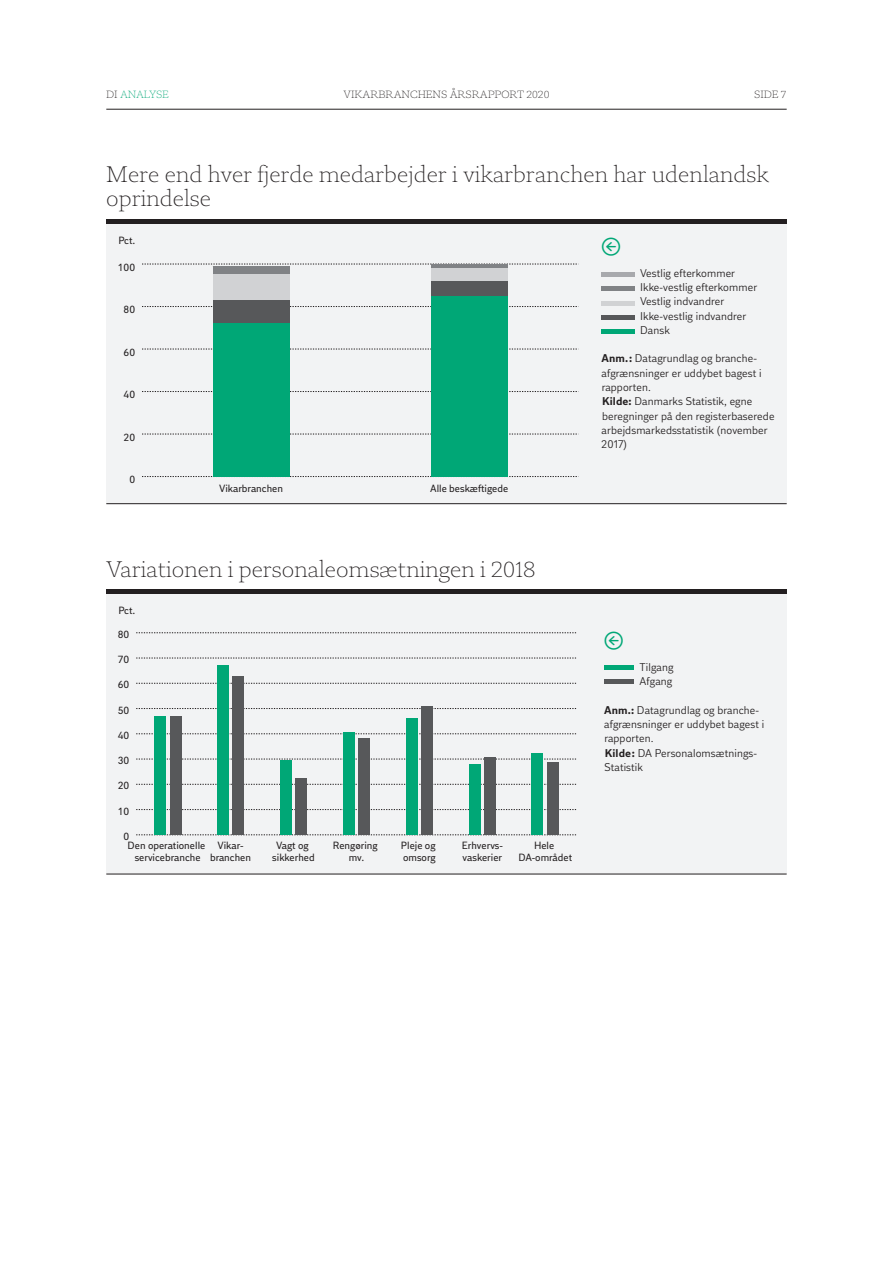
<style>
.page{position:relative;width:893px;height:1263px;background:#fff}
.page>*{position:absolute;margin:0;border:0;box-sizing:border-box;transform-origin:0 0}
.t1{font:300 22.5px/24px "DI Serif";letter-spacing:.01em;color:#231f20}
.t2{font:21px "DI Stuff";color:#00a776}
.t3{font:11.25px/14.2px "DI Sans";letter-spacing:.01em;color:#231f20}
.t4{font:10.5px/12px "DI Sans";color:#231f20;text-align:center}
.t5{font:300 10.5px "DI Serif";color:#231f20}
.t6{font:300 10.5px "DI Serif";color:#00a776}
.s1{color:#231f20}
.s2{font-weight:700}
</style>
<div class="page">
<hr style="left:106px;top:109px;width:681px;height:1px;background:#231f20">
<div style="left:106px;top:589px;width:681px;height:285px;background:#f2f3f4"></div>
<div style="left:106px;top:589px;width:681px;height:5px;background:#231f20"></div>
<hr style="left:106px;top:874px;width:681px;height:1px;background:#231f20">
<svg style="left:136px;top:834px;width:441px;height:1px"></svg>
<svg style="left:136px;top:809px;width:441px;height:1px"></svg>
<svg style="left:136px;top:784px;width:441px;height:1px"></svg>
<svg style="left:136px;top:759px;width:441px;height:1px"></svg>
<svg style="left:136px;top:733px;width:441px;height:1px"></svg>
<svg style="left:136px;top:708px;width:441px;height:1px"></svg>
<svg style="left:136px;top:683px;width:441px;height:1px"></svg>
<svg style="left:136px;top:658px;width:441px;height:1px"></svg>
<svg style="left:136px;top:632px;width:441px;height:1px"></svg>
<div style="left:170px;top:716px;width:11px;height:119px;background:#57585a"></div>
<div style="left:233px;top:677px;width:11px;height:158px;background:#57585a"></div>
<div style="left:296px;top:778px;width:11px;height:57px;background:#57585a"></div>
<div style="left:359px;top:738px;width:11px;height:97px;background:#57585a"></div>
<div style="left:422px;top:706px;width:11px;height:129px;background:#57585a"></div>
<div style="left:485px;top:757px;width:11px;height:78px;background:#57585a"></div>
<div style="left:548px;top:762px;width:11px;height:73px;background:#57585a"></div>
<div style="left:154px;top:716px;width:11px;height:119px;background:#00a776"></div>
<div style="left:217px;top:665px;width:11px;height:170px;background:#00a776"></div>
<div style="left:280px;top:760px;width:11px;height:75px;background:#00a776"></div>
<div style="left:343px;top:732px;width:11px;height:103px;background:#00a776"></div>
<div style="left:406px;top:719px;width:11px;height:116px;background:#00a776"></div>
<div style="left:469px;top:764px;width:11px;height:71px;background:#00a776"></div>
<div style="left:532px;top:754px;width:11px;height:81px;background:#00a776"></div>
<hr style="left:604px;top:665px;width:30px;height:4px;background:#00a776">
<div style="left:604px;top:679px;width:30px;height:5px;background:#57585a"></div>
<div style="left:106px;top:219px;width:681px;height:285px;background:#f2f3f4"></div>
<div style="left:106px;top:219px;width:681px;height:5px;background:#231f20"></div>
<hr style="left:106px;top:503px;width:681px;height:1px;background:#231f20">
<svg style="left:142px;top:476px;width:435px;height:1px"></svg>
<svg style="left:142px;top:434px;width:435px;height:1px"></svg>
<svg style="left:142px;top:391px;width:435px;height:1px"></svg>
<svg style="left:142px;top:349px;width:435px;height:1px"></svg>
<svg style="left:142px;top:306px;width:435px;height:1px"></svg>
<svg style="left:142px;top:264px;width:435px;height:1px"></svg>
<div style="left:213px;top:266px;width:76px;height:9px;background:#808285"></div>
<hr style="left:431px;top:264px;width:76px;height:4px;background:#808285">
<div style="left:213px;top:275px;width:76px;height:25px;background:#d1d2d4"></div>
<div style="left:431px;top:268px;width:76px;height:13px;background:#d1d2d4"></div>
<div style="left:213px;top:300px;width:76px;height:23px;background:#57585a"></div>
<div style="left:431px;top:281px;width:76px;height:15px;background:#57585a"></div>
<div style="left:213px;top:323px;width:76px;height:153px;background:#00a776"></div>
<div style="left:431px;top:296px;width:76px;height:180px;background:#00a776"></div>
<div style="left:601px;top:272px;width:33px;height:5px;background:#a8a9ad"></div>
<div style="left:601px;top:286px;width:33px;height:5px;background:#808285"></div>
<hr style="left:601px;top:301px;width:33px;height:4px;background:#d1d2d4">
<div style="left:601px;top:315px;width:33px;height:5px;background:#57585a"></div>
<div style="left:601px;top:329px;width:33px;height:5px;background:#00a776"></div>
<p class="t6" style="left:106px;top:88px;width:64px"><span class="s1">DI</span> ANALYSE</p>
<p class="t5" style="left:343px;top:88px;width:207px">VIKARBRANCHENS ÅRSRAPPORT 2020</p>
<p class="t5" style="left:754px;top:88px;width:34px">SIDE 7</p>
<h1 class="t1" style="left:106px;top:162px;width:664px">Mere end hver fjerde medarbejder i vikarbranchen har udenlandsk oprindelse</h1>
<p class="t4" style="left:118px;top:234px;width:19px">Pct.</p>
<h2 class="t2" style="left:601px;top:233px;width:22px">&lt;</h2>
<p class="t4" style="left:118px;top:261px;width:19px">100</p>
<p class="t4" style="left:124px;top:304px;width:13px">80</p>
<p class="t4" style="left:124px;top:346px;width:13px">60</p>
<p class="t4" style="left:124px;top:389px;width:13px">40</p>
<p class="t4" style="left:124px;top:431px;width:13px">20</p>
<p class="t4" style="left:129px;top:474px;width:7px">0</p>
<p class="t4" style="left:219px;top:482px;width:66px">Vikarbranchen</p>
<p class="t4" style="left:430px;top:482px;width:80px">Alle beskæftigede</p>
<h1 class="t1" style="left:106px;top:557px;width:431px">Variationen i personaleomsætningen i 2018</h1>
<p class="t4" style="left:118px;top:605px;width:19px">Pct.</p>
<p class="t4" style="left:118px;top:628px;width:13px">80</p>
<p class="t4" style="left:118px;top:654px;width:13px">70</p>
<p class="t4" style="left:118px;top:679px;width:13px">60</p>
<p class="t4" style="left:118px;top:704px;width:13px">50</p>
<p class="t4" style="left:118px;top:729px;width:13px">40</p>
<p class="t4" style="left:118px;top:755px;width:13px">30</p>
<p class="t4" style="left:118px;top:780px;width:13px">20</p>
<p class="t4" style="left:118px;top:805px;width:13px">10</p>
<p class="t4" style="left:124px;top:830px;width:7px">0</p>
<p class="t4" style="left:128px;top:840px;width:79px">Den operationelle servicebranche</p>
<p class="t4" style="left:210px;top:840px;width:43px">Vikar&shy;branchen</p>
<p class="t4" style="left:272px;top:840px;width:44px">Vagt og sikkerhed</p>
<p class="t4" style="left:333px;top:840px;width:47px">Rengøring mv.</p>
<p class="t4" style="left:401px;top:840px;width:36px;text-align:left">Pleje og omsorg</p>
<p class="t4" style="left:462px;top:840px;width:43px;text-align:left">Erhvervs&shy;vaskerier</p>
<p class="t4" style="left:518px;top:840px;width:55px">Hele<br>DA-området</p>
<p class="t3" style="left:640px;top:266px;width:119px">Vestlig efterkommer<br>Ikke-vestlig efterkommer<br>Vestlig indvandrer<br>Ikke-vestlig indvandrer<br>Dansk</p>
<p class="t3" style="left:602px;top:352px;width:174px"><span class="s2">Anm.:</span> Datagrundlag og branche&shy;afgrænsninger er uddybet bagest i rapporten.<br><span class="s2">Kilde:</span> Danmarks Statistik, egne beregninger på den registerbaserede arbejdsmarkedsstatistik (november<br>2017)</p>
<h2 class="t2" style="left:604px;top:627px;width:22px">&lt;</h2>
<p class="t3" style="left:639px;top:660px;width:36px">Tilgang<br>Afgang</p>
<p class="t3" style="left:604px;top:703px;width:161px"><span class="s2">Anm.:</span> Datagrundlag og branche&shy;afgrænsninger er uddybet bagest i rapporten.<br><span class="s2">Kilde:</span> DA Personalomsætnings-<br>Statistik</p>
</div>
